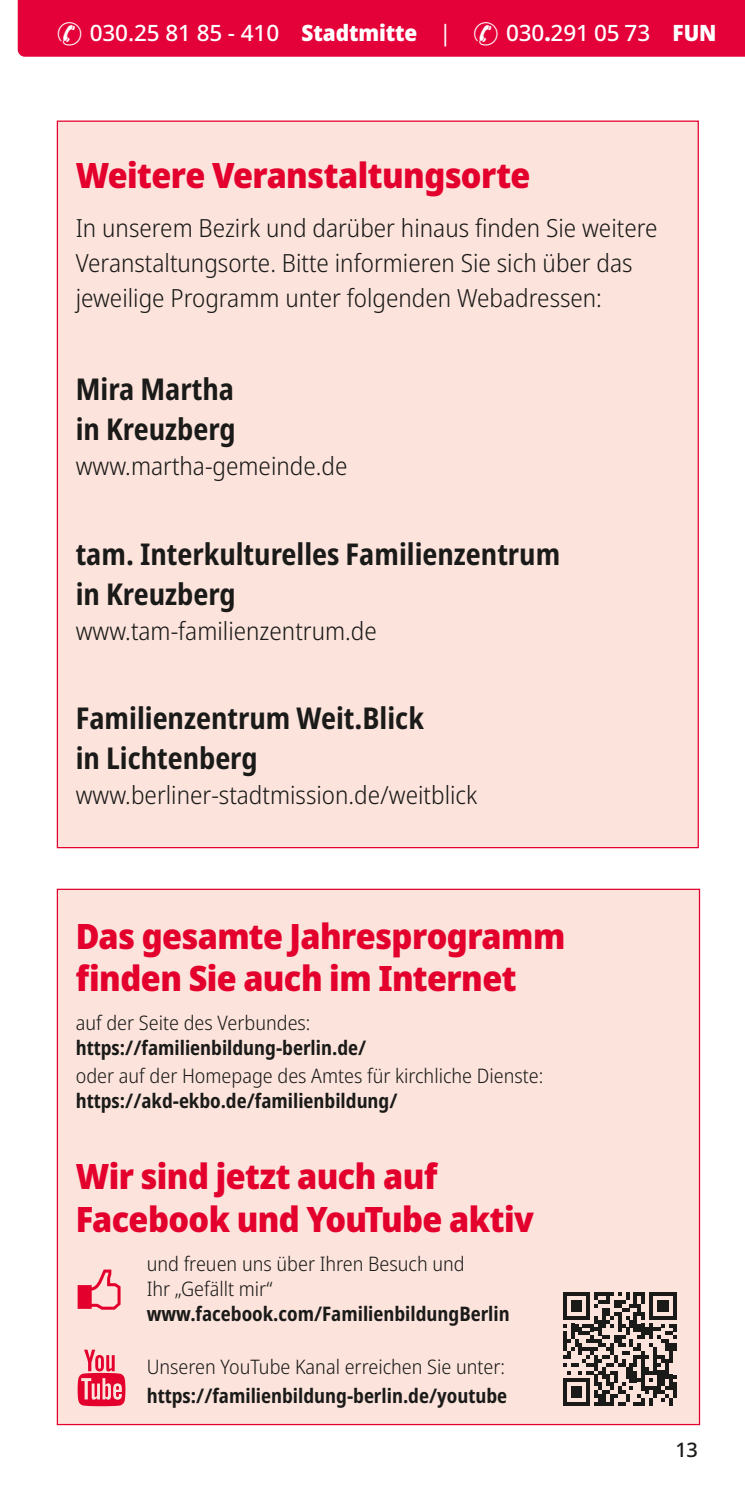
<style>
.page{position:relative;width:745px;height:1489px;background:#fff}
.page>*{position:absolute;margin:0;border:0;box-sizing:border-box;transform-origin:0 0}
.t1{font:900 semi-condensed 35px/42px "Noto Sans";letter-spacing:-.015em;color:#e4002c}
.t2{font:700 condensed 30px/40px "Noto Sans";color:#1a1a18}
.t3{font:300 semi-condensed 25px/35px "Noto Sans";color:#1a1a18}
.t4{font:500 22.5px "Noto Sans";letter-spacing:-.005em;color:#fff}
.t5{font:300 semi-condensed 20px/25px "Noto Sans";color:#1a1a18}
.t6{font:700 condensed 20px "Noto Sans";color:#1a1a18}
.t7{font:500 20px "Noto Sans";color:#1a1a18}
.s1{font-weight:900;font-stretch:semi-condensed}
.s2{font-weight:400;font-stretch:semi-condensed}
</style>
<div class="page">
<div style="left:57px;top:889px;width:642px;height:535px;background:#fce3dc"></div>
<svg style="left:78px;top:1269px;width:42px;height:40px"></svg>
<svg style="left:78px;top:1349px;width:47px;height:56px"></svg>
<svg style="left:563px;top:1292px;width:113px;height:113px"></svg>
<hr style="left:672px;top:1382px;width:4px;height:15px;background:#1a1a18">
<div style="left:57px;top:121px;width:640px;height:726px;background:#fce3dc"></div>
<div style="left:18px;top:0;width:726px;height:57px;background:#e40039"></div>
<p class="t4" style="left:57px;top:17px;width:660px">✆ 030.25 81 85 - 410 <span class="s1">Stadtmitte</span> <span class="s2">|</span> ✆ 030<span class="s1">.</span>291 05 73 <span class="s1">FUN</span></p>
<h1 class="t1" style="left:76px;top:154px;width:456px">Weitere Veranstaltungsorte</h1>
<p class="t3" style="left:76px;top:211px;width:583px">In unserem Bezirk und darüber hinaus finden Sie weitere<br>Veranstaltungsorte. Bitte informieren Sie sich über das jeweilige Programm unter folgenden Webadressen:</p>
<p class="t2" style="left:76px;top:369px;width:161px">Mira Martha in Kreuzberg</p>
<p class="t3" style="left:76px;top:449px;width:273px">www.martha-gemeinde.de</p>
<p class="t2" style="left:76px;top:534px;width:486px">tam. Interkulturelles Familienzentrum in Kreuzberg</p>
<p class="t3" style="left:76px;top:614px;width:302px">www.tam-familienzentrum.de</p>
<p class="t2" style="left:76px;top:699px;width:349px">Familienzentrum Weit.Blick in Lichtenberg</p>
<p class="t3" style="left:76px;top:778px;width:403px">www.berliner-stadtmission.de/weitblick</p>
<h1 class="t1" style="left:76px;top:914px;width:491px">Das gesamte Jahresprogramm finden Sie auch im Internet</h1>
<p class="t5" style="left:76px;top:1010px;width:236px">auf der Seite des Verbundes:</p>
<p class="t6" style="left:76px;top:1033px;width:292px">https://familienbildung-berlin.de/</p>
<p class="t5" style="left:76px;top:1064px;width:469px">oder auf der Homepage des Amtes für kirchliche Dienste:</p>
<p class="t6" style="left:76px;top:1086px;width:323px">https://akd-ekbo.de/familienbildung/</p>
<h1 class="t1" style="left:76px;top:1155px;width:459px">Wir sind jetzt auch auf<br>Facebook und YouTube aktiv</h1>
<p class="t5" style="left:147px;top:1251px;width:319px">und freuen uns über Ihren Besuch und<br>Ihr „Gefällt mir“</p>
<p class="t6" style="left:147px;top:1298px;width:364px">www.facebook.com/FamilienbildungBerlin</p>
<p class="t5" style="left:147px;top:1354px;width:360px">Unseren YouTube Kanal erreichen Sie unter:</p>
<p class="t6" style="left:147px;top:1380px;width:362px">https://familienbildung-berlin.de/youtube</p>
<p class="t7" style="left:675px;top:1435px;width:24px">13</p>
</div>
